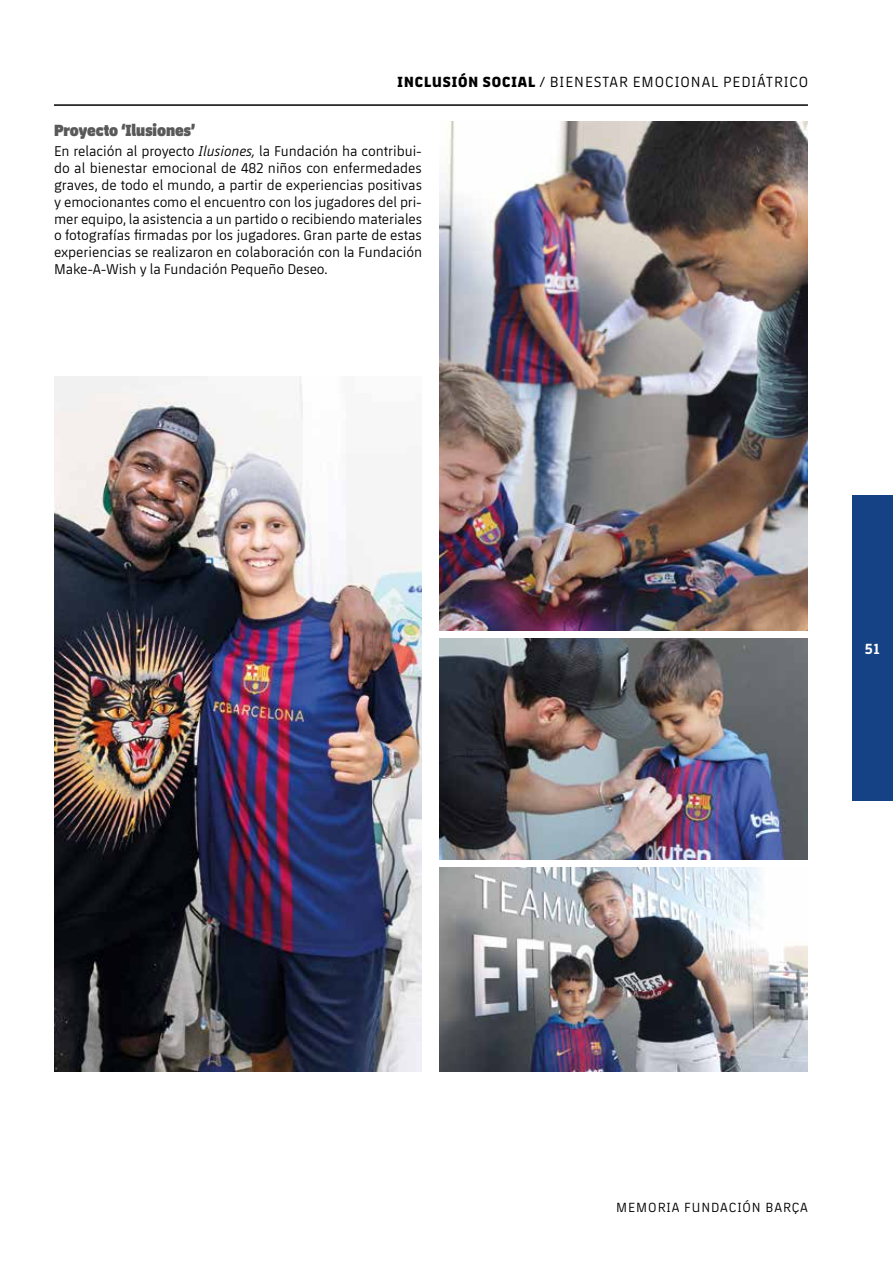
<style>
.page{position:relative;width:893px;height:1263px;background:#fff}
.page>*{position:absolute;margin:0;border:0;box-sizing:border-box;transform-origin:0 0}
.t1{font:800 16.5px "FCBARCELONA";color:#595959}
.t2{font:15px "FCBARCELONA";letter-spacing:.065em;color:#000}
.t3{font:700 15px "FCBARCELONA";color:#fff}
.t4{font:14.4px/17px "FCBARCELONA";letter-spacing:-.005em;color:#000;text-align:justify}
.t5{font:13.5px "FCBARCELONA";letter-spacing:.07em;color:#000}
.s1{font-weight:800}
.s2{font-style:italic}
</style>
<div class="page">
<div style="left:853px;top:495px;width:40px;height:305px;background:#154284"></div>
<img style="left:440px;top:868px;width:368px;height:203px">
<img style="left:440px;top:639px;width:368px;height:220px">
<img style="left:440px;top:122px;width:368px;height:508px">
<img style="left:54px;top:376px;width:368px;height:695px">
<hr style="left:54px;top:105px;width:754px;height:1px;background:#000">
<p class="t2" style="left:398px;top:72px;width:412px"><span class="s1">INCLUSIÓN SOCIAL</span> / BIENESTAR EMOCIONAL PEDIÁTRICO</p>
<p class="t1" style="left:54px;top:118px;width:143px">Proyecto ‘Ilusiones’</p>
<p class="t4" style="left:54px;top:142px;width:370px">En relación al proyecto <span class="s2">Ilusiones,</span> la Fundación ha contribui&shy;do al bienestar emocional de 482 niños con enfermedades graves, de todo el mundo, a partir de experiencias positivas y emocionantes como el encuentro con los jugadores del pri&shy;mer equipo, la asistencia a un partido o recibiendo materiales o fotografías firmadas por los jugadores. Gran parte de estas experiencias se realizaron en colaboración con la Fundación Make-A-Wish y la Fundación Pequeño Deseo.</p>
<p class="t3" style="left:865px;top:638px;width:16px">51</p>
<p class="t5" style="left:616px;top:1199px;width:193px">MEMORIA FUNDACIÓN BARÇA</p>
</div>
